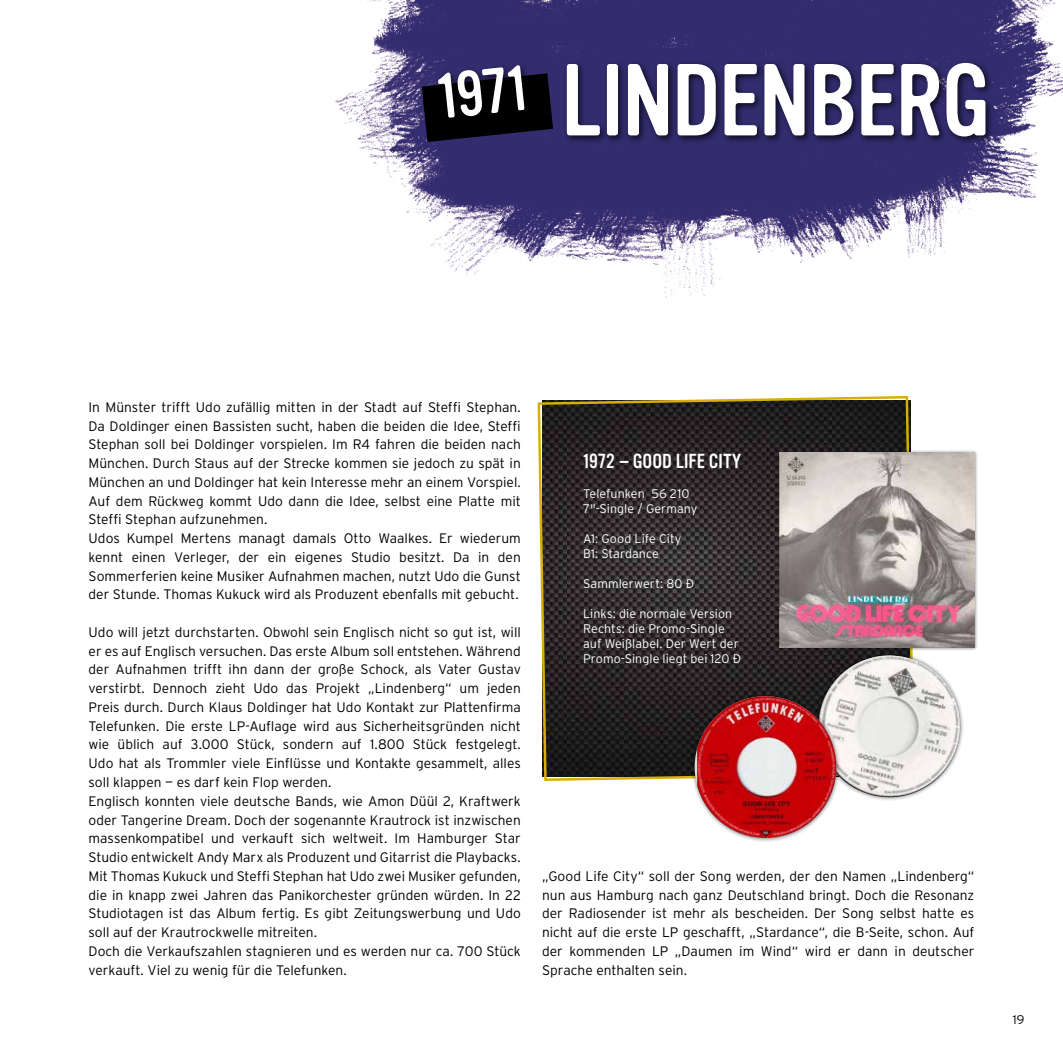
<style>
.page{position:relative;width:1063px;height:1063px;background:#fff}
.page>*{position:absolute;margin:0;border:0;box-sizing:border-box;transform-origin:0 0}
.t1{font:100px "Vinyl OT";letter-spacing:-.02em;color:#fff}
.t2{font:62.5px "Vinyl OT";color:#fff}
.t3{font:20px "Vinyl OT";color:#fff}
.t4{font:300 13.75px/18.8px "Interstate";color:#000}
.t5{font:300 12.5px/15px "Interstate";letter-spacing:.005em;color:#fff}
.t6{font:300 12.5px "Interstate";color:#000}
</style>
<div class="page">
<img style="left:335px;top:0;width:728px;height:298px">
<svg style="left:537px;top:395px;width:374px;height:386px;background:#36312e"></svg>
<svg style="left:811px;top:651px;width:102px;height:5px"></svg>
<img style="left:811px;top:656px;width:152px;height:144px">
<div style="left:690px;top:692px;width:151px;height:150px;background:#000;opacity:.5"></div>
<img style="left:697px;top:696px;width:139px;height:142px">
<div style="left:776px;top:450px;width:202px;height:201px;background:#000;opacity:.5"></div>
<img style="left:780px;top:453px;width:194px;height:195px">
<div style="left:562px;top:59px;width:433px;height:87px;background:#000;opacity:.75"></div>
<svg style="left:422px;top:73px;width:131px;height:69px;background:#121027"></svg>
<div style="left:434px;top:61px;width:99px;height:66px;background:#000;opacity:.75"></div>
<h2 class="t2" style="left:435px;top:63px;width:92px;rotate:-6deg">1971</h2>
<h1 class="t1" style="left:561px;top:46px;width:432px">LINDENBERG</h1>
<p class="t4" style="left:89px;top:398px;width:434px">In Münster trifft Udo zufällig mitten in der Stadt auf Steffi Stephan.<br>Da Doldinger einen Bassisten sucht, haben die beiden die Idee, Steffi Stephan soll bei Doldinger vorspielen. Im R4 fahren die beiden nach München. Durch Staus auf der Strecke kommen sie jedoch zu spät in München an und Doldinger hat kein Interesse mehr an einem Vorspiel.<br>Auf dem Rückweg kommt Udo dann die Idee, selbst eine Platte mit Steffi Stephan aufzunehmen.<br>Udos Kumpel Mertens managt damals Otto Waalkes. Er wiederum kennt einen Verleger, der ein eigenes Studio besitzt. Da in den Sommerferien keine Musiker Aufnahmen machen, nutzt Udo die Gunst der Stunde. Thomas Kukuck wird als Produzent ebenfalls mit gebucht.</p>
<p class="t4" style="left:89px;top:623px;width:434px">Udo will jetzt durchstarten. Obwohl sein Englisch nicht so gut ist, will er es auf Englisch versuchen. Das erste Album soll entstehen. Während der Aufnahmen trifft ihn dann der große Schock, als Vater Gustav verstirbt. Dennoch zieht Udo das Projekt „Lindenberg“ um jeden Preis durch. Durch Klaus Doldinger hat Udo Kontakt zur Plattenfirma Telefunken. Die erste LP-Auflage wird aus Sicherheitsgründen nicht wie üblich auf 3.000 Stück, sondern auf 1.800 Stück festgelegt.<br>Udo hat als Trommler viele Einflüsse und Kontakte gesammelt, alles soll klappen — es darf kein Flop werden.<br>Englisch konnten viele deutsche Bands, wie Amon Düül 2, Kraftwerk oder Tangerine Dream. Doch der sogenannte Krautrock ist inzwischen massenkompatibel und verkauft sich weltweit. Im Hamburger Star Studio entwickelt Andy Marx als Produzent und Gitarrist die Playbacks.<br>Mit Thomas Kukuck und Steffi Stephan hat Udo zwei Musiker gefunden, die in knapp zwei Jahren das Panikorchester gründen würden. In 22<br>Studiotagen ist das Album fertig. Es gibt Zeitungswerbung und Udo soll auf der Krautrockwelle mitreiten.<br>Doch die Verkaufszahlen stagnieren und es werden nur ca. 700 Stück verkauft. Viel zu wenig für die Telefunken.</p>
<h3 class="t3" style="left:583px;top:450px;width:160px">1972 — GOOD LIFE CITY</h3>
<p class="t5" style="left:583px;top:486px;width:116px">Telefunken 56 210<br>7"-Single / Germany</p>
<p class="t5" style="left:583px;top:531px;width:100px">A1: Good Life City<br>B1: Stardance</p>
<p class="t5" style="left:583px;top:576px;width:113px">Sammlerwert: 80 €</p>
<p class="t5" style="left:583px;top:606px;width:160px">Links: die normale Version<br>Rechts: die Promo-Single auf Weißlabel. Der Wert der<br>Promo-Single liegt bei 120 €</p>
<p class="t4" style="left:542px;top:866px;width:434px;text-align:justify">„Good Life City“ soll der Song werden, der den Namen „Lindenberg“ nun aus Hamburg nach ganz Deutschland bringt. Doch die Resonanz der Radiosender ist mehr als bescheiden. Der Song selbst hatte es nicht auf die erste LP geschafft, „Stardance“, die B-Seite, schon. Auf der kommenden LP „Daumen im Wind“ wird er dann in deutscher Sprache enthalten sein.</p>
<p class="t6" style="left:1013px;top:1012px;width:13px">19</p>
</div>
